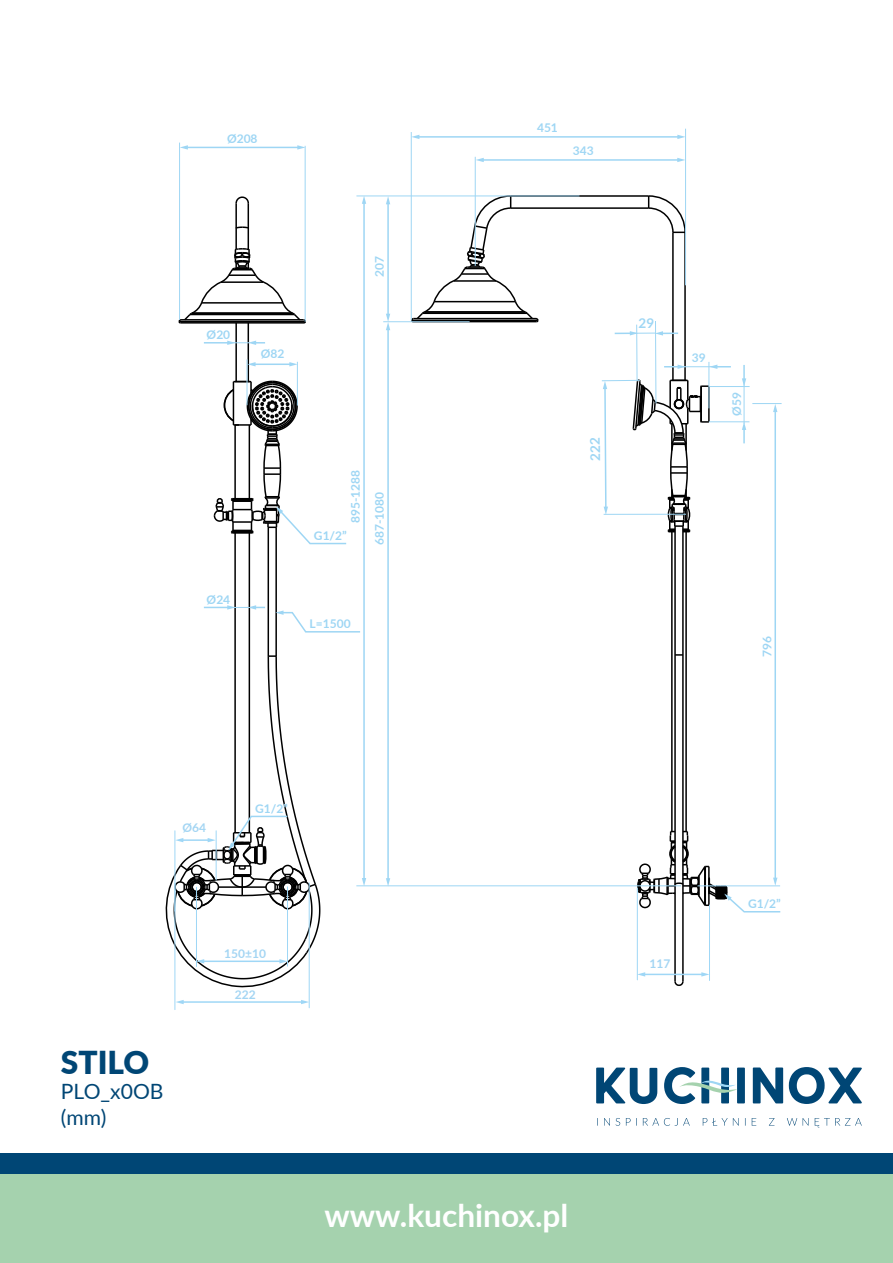
<style>
.page{position:relative;width:893px;height:1263px;background:#fff}
.page>*{position:absolute;margin:0;border:0;box-sizing:border-box;transform-origin:0 0}
.t1{font:700 31.65px "Lato";color:#fff}
.t2{font:900 31.65px "Lato";color:#004675}
.t3{font:21.15px/25.3px "Lato";color:#004675}
.t4{font:700 13.5px "Lato";color:#9ed6f4}
.t5{font:700 12px "Lato";color:#9ed6f4}
.t6{font:700 12px "Lato";color:#a3d5f3}
</style>
<div class="page">
<svg style="left:596px;top:1067px;width:265px;height:37px"></svg>
<svg style="left:597px;top:1118px;width:264px;height:9px"></svg>
<div style="left:0;top:1174px;width:892px;height:89px;background:#a5d2ae"></div>
<div style="left:0;top:1154px;width:892px;height:20px;background:#004675"></div>
<hr style="left:235px;top:203px;width:2px;height:46px;background:#000">
<hr style="left:235px;top:323px;width:2px;height:59px;background:#000">
<hr style="left:247px;top:203px;width:2px;height:46px;background:#000">
<hr style="left:247px;top:323px;width:2px;height:59px;background:#000">
<hr style="left:267px;top:527px;width:2px;height:129px;background:#000">
<hr style="left:275px;top:527px;width:2px;height:129px;background:#000">
<svg style="left:235px;top:196px;width:15px;height:9px"></svg>
<svg style="left:235px;top:226px;width:15px;height:4px"></svg>
<hr style="left:234px;top:533px;width:2px;height:300px;background:#000">
<hr style="left:248px;top:533px;width:2px;height:300px;background:#000">
<svg style="left:178px;top:247px;width:128px;height:77px"></svg>
<svg style="left:675px;top:654px;width:7px;height:2px"></svg>
<svg style="left:674px;top:980px;width:10px;height:6px"></svg>
<hr style="left:671px;top:532px;width:1px;height:300px;background:#000">
<hr style="left:672px;top:232px;width:1px;height:148px;background:#000">
<hr style="left:674px;top:526px;width:1px;height:455px;background:#000">
<hr style="left:682px;top:526px;width:1px;height:455px;background:#000">
<hr style="left:684px;top:232px;width:1px;height:148px;background:#000">
<hr style="left:685px;top:532px;width:1px;height:300px;background:#000">
<hr style="left:510px;top:207px;width:138px;height:2px;background:#000">
<hr style="left:510px;top:195px;width:138px;height:2px;background:#000">
<svg style="left:647px;top:195px;width:38px;height:39px"></svg>
<svg style="left:410px;top:194px;width:129px;height:129px"></svg>
<hr style="left:182px;top:1001px;width:120px;height:2px;background:#9fd7f6">
<svg style="left:175px;top:1000px;width:9px;height:4px"></svg>
<svg style="left:301px;top:1000px;width:8px;height:4px"></svg>
<hr style="left:174px;top:883px;width:1px;height:127px;background:#9fd7f6">
<hr style="left:309px;top:883px;width:1px;height:125px;background:#9fd7f6">
<hr style="left:637px;top:888px;width:1px;height:92px;background:#9fd7f6">
<hr style="left:709px;top:905px;width:1px;height:76px;background:#9fd7f6">
<hr style="left:643px;top:974px;width:59px;height:1px;background:#9fd7f6">
<svg style="left:637px;top:972px;width:8px;height:5px"></svg>
<svg style="left:701px;top:972px;width:8px;height:5px"></svg>
<hr style="left:709px;top:386px;width:40px;height:1px;background:#9ed6f4">
<hr style="left:708px;top:421px;width:41px;height:1px;background:#9ed6f4">
<hr style="left:482px;top:159px;width:196px;height:2px;background:#9ed6f4">
<svg style="left:677px;top:158px;width:8px;height:4px"></svg>
<svg style="left:476px;top:158px;width:7px;height:4px"></svg>
<hr style="left:475px;top:157px;width:1px;height:109px;background:#9ed6f4">
<hr style="left:685px;top:129px;width:1px;height:156px;background:#9ed6f4">
<hr style="left:186px;top:147px;width:113px;height:1px;background:#9ed6f4">
<svg style="left:297px;top:145px;width:8px;height:5px"></svg>
<svg style="left:180px;top:145px;width:8px;height:5px"></svg>
<hr style="left:179px;top:143px;width:1px;height:177px;background:#9ed6f4">
<hr style="left:305px;top:146px;width:1px;height:176px;background:#9ed6f4">
<hr style="left:418px;top:136px;width:261px;height:2px;background:#9ed6f4">
<svg style="left:677px;top:135px;width:8px;height:4px"></svg>
<svg style="left:412px;top:135px;width:7px;height:4px"></svg>
<hr style="left:411px;top:132px;width:1px;height:188px;background:#9ed6f4">
<hr style="left:774px;top:411px;width:2px;height:468px;background:#9ed6f4">
<svg style="left:752px;top:403px;width:29px;height:9px"></svg>
<hr style="left:363px;top:202px;width:2px;height:678px;background:#9ed6f4">
<svg style="left:362px;top:878px;width:4px;height:7px"></svg>
<svg style="left:362px;top:197px;width:4px;height:7px"></svg>
<hr style="left:356px;top:885px;width:325px;height:1px;background:#9ed6f4">
<hr style="left:254px;top:364px;width:37px;height:1px;background:#9ed6f4">
<svg style="left:289px;top:362px;width:8px;height:4px"></svg>
<svg style="left:248px;top:362px;width:7px;height:4px"></svg>
<hr style="left:247px;top:359px;width:1px;height:46px;background:#9ed6f4">
<hr style="left:297px;top:362px;width:1px;height:44px;background:#9ed6f4">
<hr style="left:387px;top:329px;width:2px;height:551px;background:#9ed6f4">
<svg style="left:386px;top:878px;width:4px;height:8px"></svg>
<hr style="left:387px;top:203px;width:2px;height:112px;background:#9ed6f4">
<svg style="left:386px;top:197px;width:4px;height:7px"></svg>
<svg style="left:386px;top:314px;width:4px;height:16px"></svg>
<hr style="left:383px;top:321px;width:86px;height:1px;background:#9ed6f4">
<hr style="left:356px;top:196px;width:223px;height:1px;background:#9ed6f4">
<svg style="left:741px;top:422px;width:5px;height:21px"></svg>
<svg style="left:742px;top:365px;width:4px;height:21px"></svg>
<hr style="left:743px;top:383px;width:1px;height:41px;background:#9ed6f4">
<svg style="left:213px;top:380px;width:134px;height:165px"></svg>
<svg style="left:165px;top:655px;width:156px;height:333px"></svg>
<svg style="left:636px;top:831px;width:145px;height:82px"></svg>
<svg style="left:602px;top:381px;width:6px;height:133px"></svg>
<hr style="left:603px;top:514px;width:83px;height:1px;background:#9ed6f4">
<hr style="left:602px;top:380px;width:38px;height:1px;background:#9ed6f4">
<svg style="left:614px;top:320px;width:116px;height:213px"></svg>
<svg style="left:204px;top:605px;width:61px;height:5px"></svg>
<hr style="left:204px;top:342px;width:25px;height:2px;background:#9ed6f4">
<svg style="left:227px;top:341px;width:38px;height:4px"></svg>
<svg style="left:275px;top:610px;width:85px;height:23px"></svg>
<p class="t5" style="left:227px;top:129px;width:32px">Ø208</p>
<p class="t5" style="left:207px;top:326px;width:25px">Ø20</p>
<p class="t5" style="left:261px;top:345px;width:25px">Ø82</p>
<p class="t5" style="left:370px;top:277px;width:22px;rotate:-90deg">207</p>
<p class="t5" style="left:207px;top:591px;width:25px">Ø24</p>
<p class="t5" style="left:346px;top:523px;width:55px;rotate:-90deg">895-1288</p>
<p class="t5" style="left:314px;top:527px;width:34px">G1/2”</p>
<p class="t5" style="left:370px;top:545px;width:55px;rotate:-90deg">687-1080</p>
<p class="t5" style="left:309px;top:615px;width:43px">L=1500</p>
<p class="t5" style="left:537px;top:119px;width:22px">451</p>
<p class="t5" style="left:572px;top:142px;width:22px">343</p>
<p class="t4" style="left:585px;top:461px;width:25px;rotate:-90deg">222</p>
<p class="t4" style="left:638px;top:313px;width:17px">29</p>
<p class="t5" style="left:691px;top:349px;width:15px">39</p>
<p class="t5" style="left:728px;top:416px;width:25px;rotate:-90deg">Ø59</p>
<p class="t5" style="left:758px;top:657px;width:22px;rotate:-90deg">796</p>
<p class="t6" style="left:182px;top:819px;width:25px">Ø64</p>
<p class="t5" style="left:255px;top:800px;width:34px">G1/2”</p>
<h1 class="t2" style="left:61px;top:1039px;width:90px">STILO</h1>
<h2 class="t3" style="left:61px;top:1078px;width:104px">PLO_x0OB (mm)</h2>
<p class="t6" style="left:224px;top:945px;width:43px">150±10</p>
<p class="t6" style="left:235px;top:985px;width:22px">222</p>
<h1 class="t1" style="left:324px;top:1192px;width:245px">www.kuchinox.pl</h1>
<p class="t6" style="left:649px;top:955px;width:22px">117</p>
<p class="t5" style="left:748px;top:895px;width:34px">G1/2”</p>
</div>
